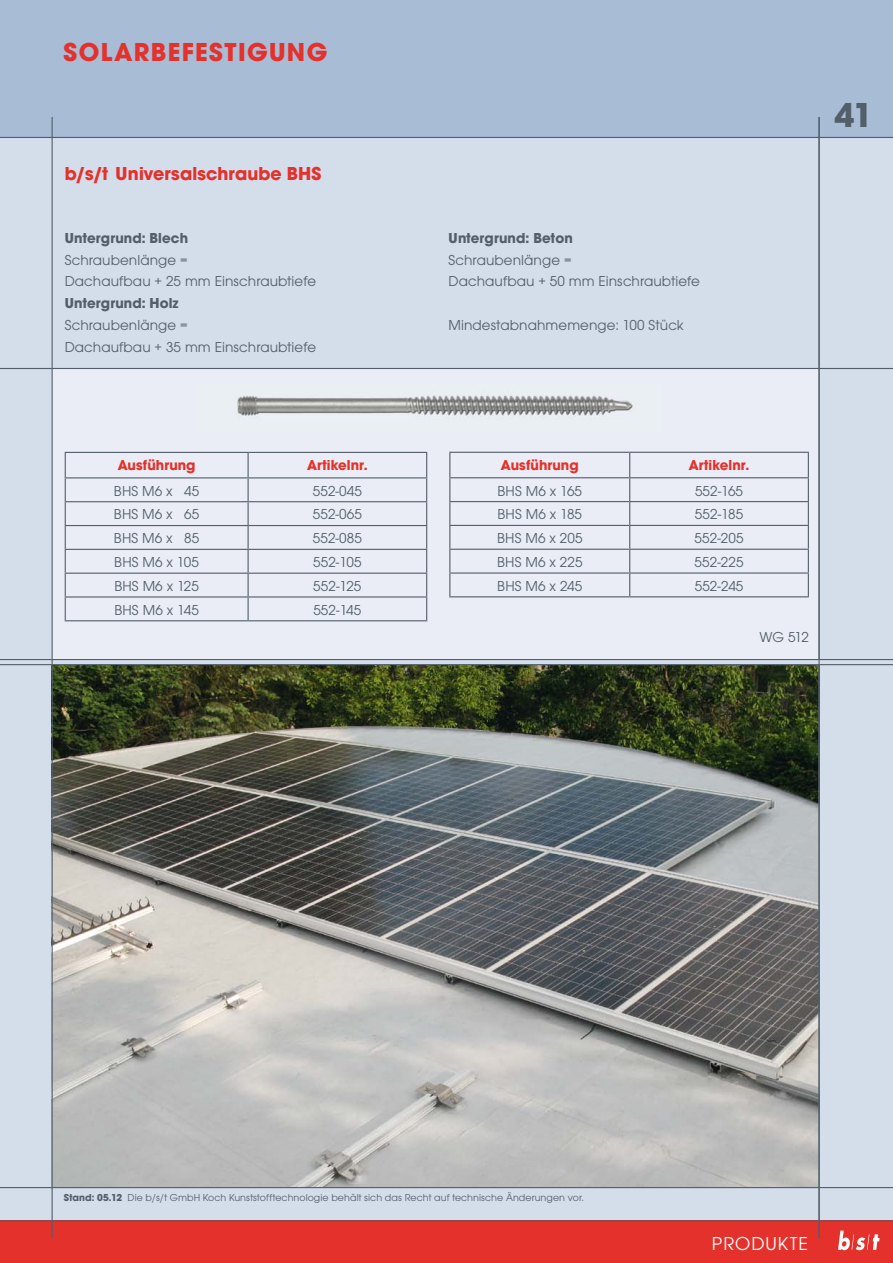
<style>
.page{position:relative;width:893px;height:1263px;background:#fff}
.page>*{position:absolute;margin:0;border:0;box-sizing:border-box;transform-origin:0 0}
.t1{font:700 36px "Avant Garde Gothic Itc T";color:#525f6a}
.t2{font:700 27px "Avant Garde Gothic Itc T";letter-spacing:.05em;color:#e4312b}
.t3{font:700 19.5px "Avant Garde Gothic Itc T";letter-spacing:.005em;color:#e4312b}
.t4{font:19.5px "Avant Garde Gothic Itc T";letter-spacing:.05em;color:#fff}
.t5{font:15px/21.8px "Avant Garde Gothic Itc T";letter-spacing:.005em;color:#525f6a}
.t6{font:700 15px "Avant Garde Gothic Itc T";letter-spacing:.02em;color:#525f6a}
.t7{font:700 15px "Avant Garde Gothic Itc T";letter-spacing:.005em;color:#e4312b}
.t8{font:10.5px "Avant Garde Gothic Itc T";letter-spacing:.005em;color:#525f6a}
.s1{font-weight:700}
</style>
<div class="page">
<div style="left:0;top:125px;width:893px;height:1138px;background:#d4ddea"></div>
<div style="left:0;top:1221px;width:893px;height:42px;background:#e4312b"></div>
<div style="left:52px;top:368px;width:767px;height:296px;background:#eaedf5"></div>
<svg style="left:838px;top:1230px;width:41px;height:20px"></svg>
<div style="left:0;top:0;width:893px;height:138px;background:#a8bcd6"></div>
<hr style="left:0;top:1220px;width:893px;height:1px;background:#525f6a">
<img style="left:53px;top:665px;width:765px;height:522px">
<hr style="left:65px;top:452px;width:183px;height:1px;background:#525f6a">
<hr style="left:248px;top:452px;width:179px;height:1px;background:#525f6a">
<hr style="left:65px;top:477px;width:183px;height:1px;background:#525f6a">
<hr style="left:248px;top:477px;width:179px;height:1px;background:#525f6a">
<hr style="left:65px;top:501px;width:183px;height:1px;background:#525f6a">
<hr style="left:248px;top:501px;width:179px;height:1px;background:#525f6a">
<hr style="left:65px;top:525px;width:183px;height:1px;background:#525f6a">
<hr style="left:248px;top:525px;width:179px;height:1px;background:#525f6a">
<hr style="left:65px;top:549px;width:183px;height:1px;background:#525f6a">
<hr style="left:248px;top:549px;width:179px;height:1px;background:#525f6a">
<hr style="left:65px;top:573px;width:183px;height:1px;background:#525f6a">
<hr style="left:248px;top:573px;width:179px;height:1px;background:#525f6a">
<hr style="left:65px;top:596px;width:183px;height:1px;background:#525f6a">
<svg style="left:65px;top:453px;width:1px;height:167px"></svg>
<hr style="left:248px;top:596px;width:179px;height:1px;background:#525f6a">
<svg style="left:248px;top:453px;width:1px;height:167px"></svg>
<svg style="left:426px;top:453px;width:1px;height:167px"></svg>
<hr style="left:65px;top:620px;width:183px;height:1px;background:#525f6a">
<hr style="left:248px;top:620px;width:179px;height:1px;background:#525f6a">
<hr style="left:449px;top:452px;width:181px;height:1px;background:#525f6a">
<hr style="left:630px;top:452px;width:179px;height:1px;background:#525f6a">
<hr style="left:449px;top:477px;width:181px;height:1px;background:#525f6a">
<hr style="left:630px;top:477px;width:179px;height:1px;background:#525f6a">
<hr style="left:449px;top:501px;width:181px;height:1px;background:#525f6a">
<hr style="left:630px;top:501px;width:179px;height:1px;background:#525f6a">
<hr style="left:449px;top:525px;width:181px;height:1px;background:#525f6a">
<hr style="left:630px;top:525px;width:179px;height:1px;background:#525f6a">
<hr style="left:449px;top:549px;width:181px;height:1px;background:#525f6a">
<hr style="left:630px;top:549px;width:179px;height:1px;background:#525f6a">
<hr style="left:449px;top:572px;width:181px;height:2px;background:#525f6a">
<svg style="left:449px;top:453px;width:1px;height:143px"></svg>
<hr style="left:630px;top:572px;width:179px;height:2px;background:#525f6a">
<svg style="left:629px;top:453px;width:1px;height:143px"></svg>
<svg style="left:808px;top:453px;width:1px;height:143px"></svg>
<hr style="left:449px;top:596px;width:181px;height:1px;background:#525f6a">
<hr style="left:630px;top:596px;width:179px;height:1px;background:#525f6a">
<img style="left:237px;top:395px;width:396px;height:21px">
<hr style="left:0;top:137px;width:893px;height:1px;background:#525f6a">
<hr style="left:0;top:368px;width:893px;height:1px;background:#525f6a">
<hr style="left:0;top:1187px;width:893px;height:1px;background:#525f6a">
<hr style="left:52px;top:117px;width:1px;height:1121px;background:#525f6a">
<hr style="left:818px;top:117px;width:2px;height:1121px;background:#525f6a">
<svg style="left:0;top:659px;width:893px;height:6px"></svg>
<h2 class="t2" style="left:64px;top:35px;width:265px">SolArbefeStiGunG</h2>
<h3 class="t3" style="left:65px;top:162px;width:258px">b/s/t universalschraube bhS</h3>
<p class="t6" style="left:65px;top:229px;width:125px">untergrund: blech</p>
<p class="t5" style="left:65px;top:249px;width:253px">Schraubenlänge =<br>dachaufbau + 25 mm einschraubtiefe</p>
<p class="t6" style="left:65px;top:294px;width:115px">untergrund: holz</p>
<p class="t5" style="left:65px;top:314px;width:253px">Schraubenlänge =<br>dachaufbau + 35 mm einschraubtiefe</p>
<p class="t7" style="left:118px;top:456px;width:79px">Ausführung</p>
<p class="t7" style="left:307px;top:456px;width:62px">Artikelnr.</p>
<p class="t5" style="left:114px;top:479px;width:87px">BHS M6 x 45</p>
<p class="t5" style="left:313px;top:479px;width:51px">552-045</p>
<p class="t5" style="left:114px;top:503px;width:87px">BHS M6 x 65</p>
<p class="t5" style="left:313px;top:503px;width:50px">552-065</p>
<p class="t5" style="left:114px;top:527px;width:87px">BHS M6 x 85</p>
<p class="t5" style="left:313px;top:527px;width:50px">552-085</p>
<p class="t5" style="left:114px;top:551px;width:86px">BHS M6 x 105</p>
<p class="t5" style="left:313px;top:551px;width:50px">552-105</p>
<p class="t5" style="left:114px;top:575px;width:86px">BHS M6 x 125</p>
<p class="t5" style="left:313px;top:575px;width:50px">552-125</p>
<p class="t5" style="left:114px;top:598px;width:86px">BHS M6 x 145</p>
<p class="t5" style="left:313px;top:598px;width:49px">552-145</p>
<p class="t6" style="left:448px;top:229px;width:126px">untergrund: beton</p>
<p class="t5" style="left:448px;top:248px;width:253px">Schraubenlänge =<br>dachaufbau + 50 mm einschraubtiefe</p>
<p class="t5" style="left:448px;top:314px;width:237px">Mindestabnahmemenge: 100 Stück</p>
<h1 class="t1" style="left:835px;top:93px;width:40px">41</h1>
<p class="t7" style="left:501px;top:456px;width:79px">Ausführung</p>
<p class="t7" style="left:689px;top:456px;width:62px">Artikelnr.</p>
<p class="t5" style="left:498px;top:479px;width:86px">BHS M6 x 165</p>
<p class="t5" style="left:695px;top:479px;width:50px">552-165</p>
<p class="t5" style="left:498px;top:503px;width:86px">BHS M6 x 185</p>
<p class="t5" style="left:695px;top:503px;width:50px">552-185</p>
<p class="t5" style="left:497px;top:527px;width:87px">BHS M6 x 205</p>
<p class="t5" style="left:695px;top:527px;width:50px">552-205</p>
<p class="t5" style="left:497px;top:551px;width:87px">BHS M6 x 225</p>
<p class="t5" style="left:695px;top:551px;width:50px">552-225</p>
<p class="t5" style="left:497px;top:575px;width:87px">BHS M6 x 245</p>
<p class="t5" style="left:695px;top:575px;width:50px">552-245</p>
<p class="t5" style="left:760px;top:626px;width:51px">WG 512</p>
<p class="t8" style="left:64px;top:1192px;width:521px"><span class="s1">Stand: 05.12</span> die b/s/t GmbH koch kunststofftechnologie behält sich das recht auf technische Änderungen vor.</p>
<h3 class="t4" style="left:712px;top:1232px;width:98px">produkte</h3>
</div>
